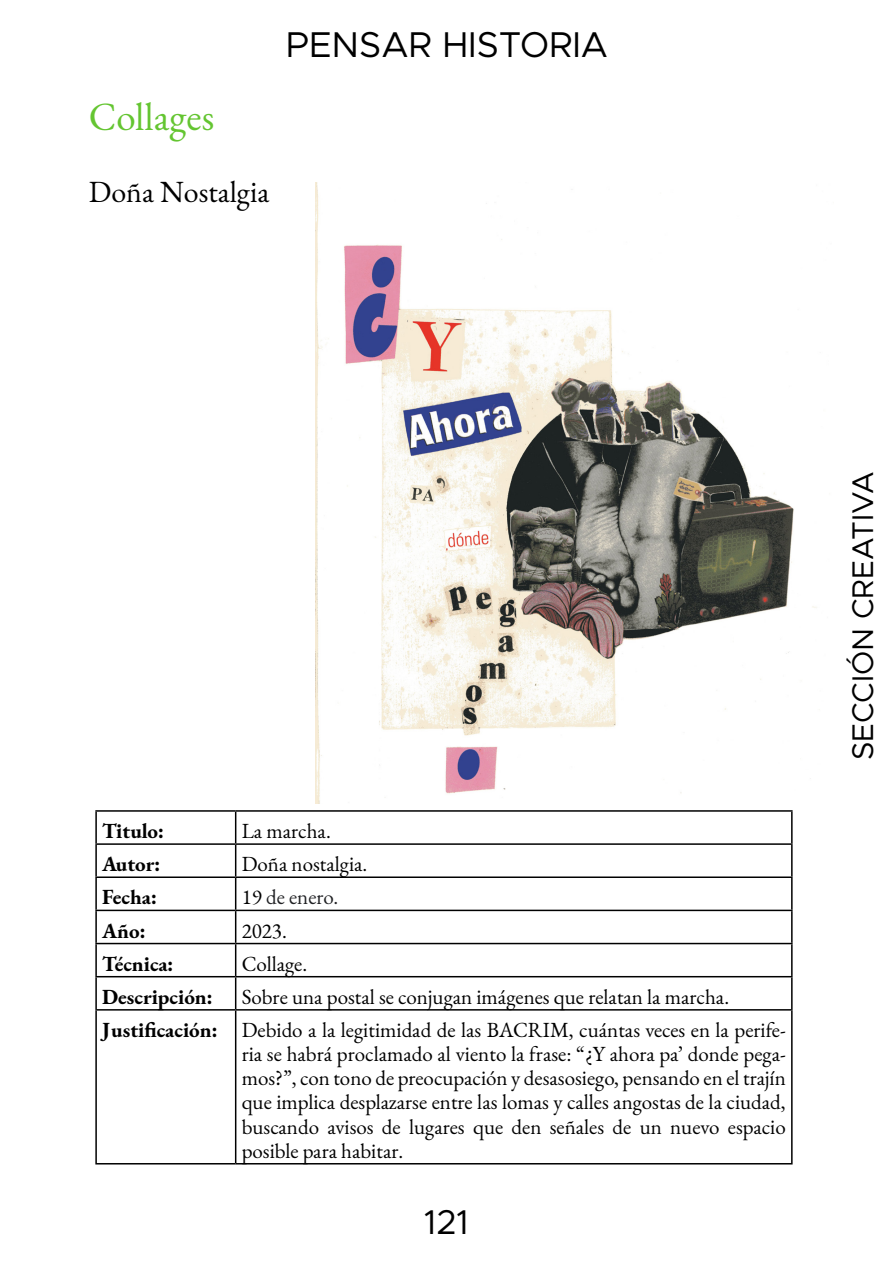
<style>
.page{position:relative;width:893px;height:1263px;background:#fff}
.page>*{position:absolute;margin:0;border:0;box-sizing:border-box;transform-origin:0 0}
.Notas{font:39px "EB Garamond";color:#64c531}
.t1{font:36px "Metropolis";color:#000}
.t2{font:34.5px "Metropolis";color:#000}
.t3{font:30px "Metropolis";color:#000}
.Notas-2{font:30px "EB Garamond";color:#000}
.t4{font:21px/24.2px "EB Garamond";color:#000;text-align:justify}
.t5{font:700 21px "EB Garamond";color:#000}
.t6{font:21px "EB Garamond";color:#202124}
.s1{color:#000}
</style>
<div class="page">
<img style="left:316px;top:183px;width:501px;height:621px">
<hr style="left:95px;top:810px;width:141px;height:2px;background:#000">
<hr style="left:95px;top:812px;width:2px;height:31px;background:#000">
<hr style="left:236px;top:810px;width:557px;height:2px;background:#000">
<hr style="left:235px;top:812px;width:1px;height:31px;background:#000">
<hr style="left:791px;top:812px;width:2px;height:31px;background:#000">
<hr style="left:95px;top:843px;width:141px;height:2px;background:#000">
<hr style="left:95px;top:845px;width:2px;height:31px;background:#000">
<hr style="left:236px;top:843px;width:557px;height:2px;background:#000">
<hr style="left:235px;top:845px;width:1px;height:31px;background:#000">
<hr style="left:791px;top:845px;width:2px;height:31px;background:#000">
<hr style="left:95px;top:876px;width:141px;height:2px;background:#000">
<hr style="left:95px;top:878px;width:2px;height:32px;background:#000">
<hr style="left:236px;top:876px;width:557px;height:2px;background:#000">
<hr style="left:235px;top:878px;width:1px;height:32px;background:#000">
<hr style="left:791px;top:878px;width:2px;height:32px;background:#000">
<hr style="left:95px;top:910px;width:141px;height:1px;background:#000">
<hr style="left:95px;top:911px;width:2px;height:32px;background:#000">
<hr style="left:236px;top:910px;width:557px;height:1px;background:#000">
<hr style="left:235px;top:911px;width:1px;height:32px;background:#000">
<hr style="left:791px;top:911px;width:2px;height:32px;background:#000">
<hr style="left:95px;top:943px;width:141px;height:1px;background:#000">
<hr style="left:95px;top:944px;width:2px;height:32px;background:#000">
<hr style="left:236px;top:943px;width:557px;height:1px;background:#000">
<hr style="left:235px;top:944px;width:1px;height:32px;background:#000">
<hr style="left:791px;top:944px;width:2px;height:32px;background:#000">
<hr style="left:95px;top:976px;width:141px;height:1px;background:#000">
<hr style="left:95px;top:977px;width:2px;height:32px;background:#000">
<hr style="left:236px;top:976px;width:557px;height:1px;background:#000">
<hr style="left:235px;top:977px;width:1px;height:32px;background:#000">
<hr style="left:791px;top:977px;width:2px;height:32px;background:#000">
<hr style="left:95px;top:1009px;width:141px;height:1px;background:#000">
<hr style="left:95px;top:1010px;width:2px;height:153px;background:#000">
<hr style="left:236px;top:1009px;width:557px;height:1px;background:#000">
<hr style="left:235px;top:1010px;width:1px;height:153px;background:#000">
<hr style="left:791px;top:1010px;width:2px;height:153px;background:#000">
<hr style="left:95px;top:1163px;width:141px;height:1px;background:#000">
<hr style="left:236px;top:1163px;width:557px;height:1px;background:#000">
<p class="Notas" style="left:89px;top:92px;width:127px">Collages</p>
<p class="Notas-2" style="left:89px;top:172px;width:182px">Doña Nostalgia</p>
<h2 class="t1" style="left:286px;top:23px;width:324px">PENSAR HISTORIA</h2>
<p class="t5" style="left:102px;top:817px;width:63px">Titulo:</p>
<p class="t4" style="left:242px;top:819px;width:91px">La marcha.</p>
<p class="t5" style="left:102px;top:850px;width:60px">Autor:</p>
<p class="t4" style="left:242px;top:852px;width:127px">Doña nostalgia.</p>
<p class="t5" style="left:102px;top:884px;width:56px">Fecha:</p>
<p class="t6" style="left:242px;top:884px;width:98px"><span class="s1">19</span> de enero.</p>
<p class="t5" style="left:102px;top:917px;width:45px">Año:</p>
<p class="t4" style="left:242px;top:918px;width:47px">2023.</p>
<p class="t5" style="left:102px;top:950px;width:73px">Técnica:</p>
<p class="t4" style="left:242px;top:952px;width:67px">Collage.</p>
<p class="t5" style="left:102px;top:983px;width:112px">Descripción:</p>
<p class="t4" style="left:242px;top:985px;width:489px">Sobre una postal se conjugan imágenes que relatan la marcha.</p>
<p class="t5" style="left:102px;top:1016px;width:117px">Justificación:</p>
<p class="t4" style="left:242px;top:1018px;width:546px">Debido a la legitimidad de las BACRIM, cuántas veces en la perife&shy;ria se habrá proclamado al viento la frase: “¿Y ahora pa’ donde pega&shy;mos?”, con tono de preocupación y desasosiego, pensando en el trajín que implica desplazarse entre las lomas y calles angostas de la ciudad, buscando avisos de lugares que den señales de un nuevo espacio posible para habitar.</p>
<h3 class="t2" style="left:424px;top:1200px;width:46px">121</h3>
<h3 class="t3" style="left:844px;top:760px;width:291px;rotate:-90deg">SECCIÓN CREATIVA</h3>
</div>
